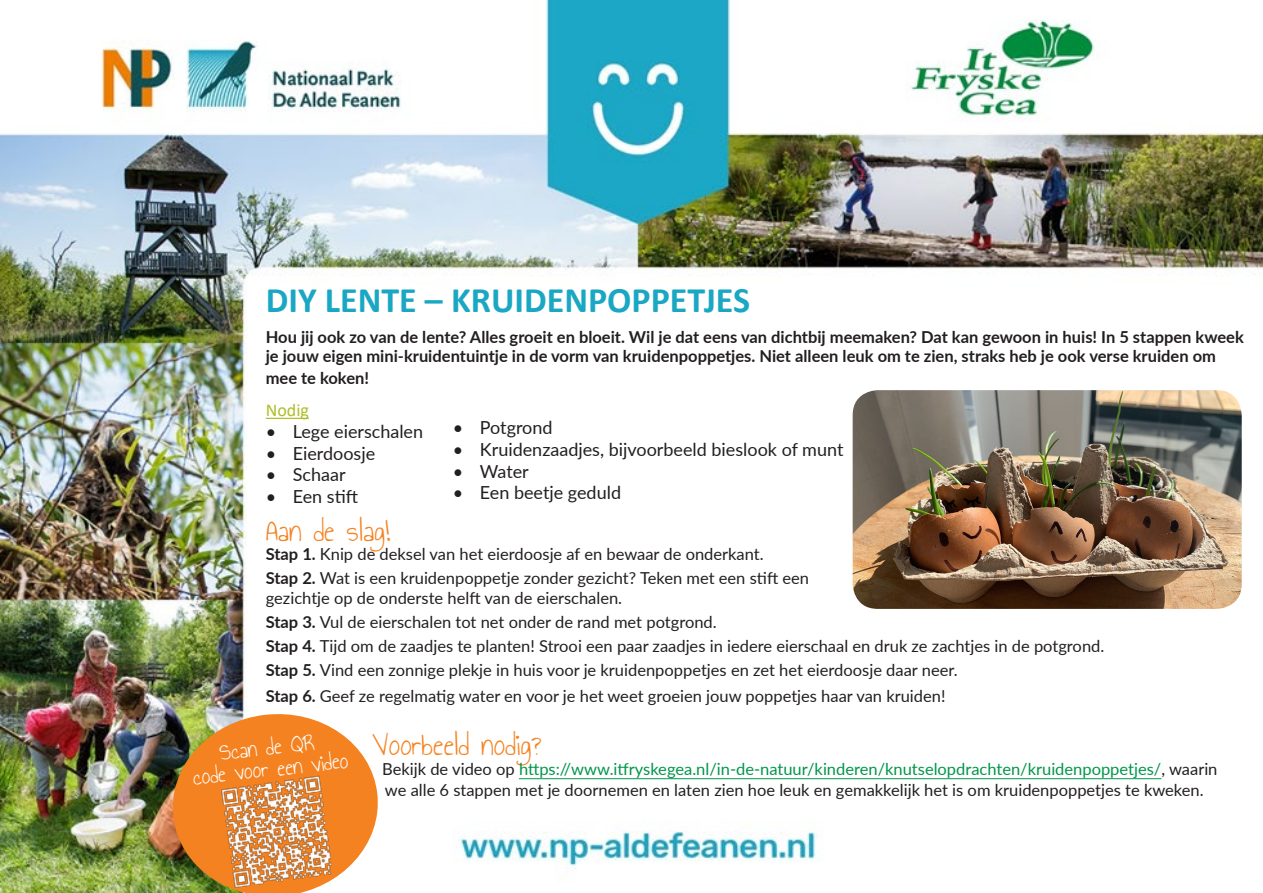
<style>
.page{position:relative;width:1263px;height:893px;background:#fff}
.page>*{position:absolute;margin:0;border:0;box-sizing:border-box;transform-origin:0 0}
.t1{font:700 36px "Calibri";color:#1aa7c3}
.t2{font:24px "Annie Use Your Telescope";color:#f58220}
.t3{font:18px "Lato";color:#231f20}
.t4{font:18px/21.5px "Annie Use Your Telescope";color:#fff;text-align:center}
.t5{font:18px "Calibri";color:#aebe24}
.t6{font:16.5px/19.8px "Lato";color:#231f20}
.t7{font:700 16.5px/19.8px "Lato";color:#231f20}
.s1{font-weight:700}
.s2{color:#00964a}
</style>
<div class="page">
<img style="left:0;top:0;width:1263px;height:893px">
<hr style="left:266px;top:418px;width:43px;height:1px;background:#aebe24">
<hr style="left:519px;top:778px;width:642px;height:1px;background:#00964a">
<svg style="left:478px;top:727px;width:67px;height:42px"></svg>
<img style="left:853px;top:390px;width:389px;height:219px">
<svg style="left:168px;top:708px;width:304px;height:185px"></svg>
<img style="left:217px;top:771px;width:121px;height:121px">
<p class="t1" style="left:266px;top:274px;width:486px">DIY LENTE – KRUIDENPOPPETJES</p>
<p class="t7" style="left:266px;top:326px;width:980px">Hou jij ook zo van de lente? Alles groeit en bloeit. Wil je dat eens van dichtbij meemaken? Dat kan gewoon in huis! In 5 stappen kweek je jouw eigen mini-kruidentuintje in de vorm van kruidenpoppetjes. Niet alleen leuk om te zien, straks heb je ook verse kruiden om</p>
<p class="t7" style="left:266px;top:367px;width:105px">mee te koken!</p>
<p class="t5" style="left:266px;top:398px;width:45px">Nodig</p>
<p class="t3" style="left:266px;top:418px;width:159px">• Lege eierschalen</p>
<p class="t3" style="left:266px;top:440px;width:111px">• Eierdoosje</p>
<p class="t3" style="left:266px;top:462px;width:81px">• Schaar</p>
<p class="t3" style="left:266px;top:483px;width:94px">• Een stift</p>
<p class="t2" style="left:266px;top:518px;width:126px">Aan de slag!</p>
<p class="t6" style="left:266px;top:544px;width:499px"><span class="s1">Stap 1.</span> Knip de deksel van het eierdoosje af en bewaar de onderkant.</p>
<p class="t6" style="left:266px;top:568px;width:545px"><span class="s1">Stap 2.</span> Wat is een kruidenpoppetje zonder gezicht? Teken met een stift een gezichtje op de onderste helft van de eierschalen.</p>
<p class="t6" style="left:266px;top:612px;width:452px"><span class="s1">Stap 3.</span> Vul de eierschalen tot net onder de rand met potgrond.</p>
<p class="t6" style="left:266px;top:636px;width:840px"><span class="s1">Stap 4.</span> Tijd om de zaadjes te planten! Strooi een paar zaadjes in iedere eierschaal en druk ze zachtjes in de potgrond.</p>
<p class="t6" style="left:266px;top:660px;width:693px"><span class="s1">Stap 5.</span> Vind een zonnige plekje in huis voor je kruidenpoppetjes en zet het eierdoosje daar neer.</p>
<p class="t6" style="left:266px;top:686px;width:681px"><span class="s1">Stap 6.</span> Geef ze regelmatig water en voor je het weet groeien jouw poppetjes haar van kruiden!</p>
<p class="t2" style="left:372px;top:733px;width:171px">Voorbeeld nodig?</p>
<p class="t6" style="left:382px;top:757px;width:837px;line-height:21.6px">Bekijk de video op <span class="s2">https://www.itfryskegea.nl/in-de-natuur/kinderen/knutselopdrachten/kruidenpoppetjes/</span>, waarin we alle 6 stappen met je doornemen en laten zien hoe leuk en gemakkelijk het is om kruidenpoppetjes te kweken.</p>
<p class="t3" style="left:453px;top:415px;width:101px">• Potgrond</p>
<p class="t3" style="left:453px;top:437px;width:392px">• Kruidenzaadjes, bijvoorbeeld bieslook of munt</p>
<p class="t3" style="left:453px;top:458px;width:77px">• Water</p>
<p class="t3" style="left:453px;top:480px;width:170px">• Een beetje geduld</p>
<p class="t4" style="left:190px;top:746px;width:158px;rotate:-6deg">Scan de QR<br>code voor een video</p>
</div>
